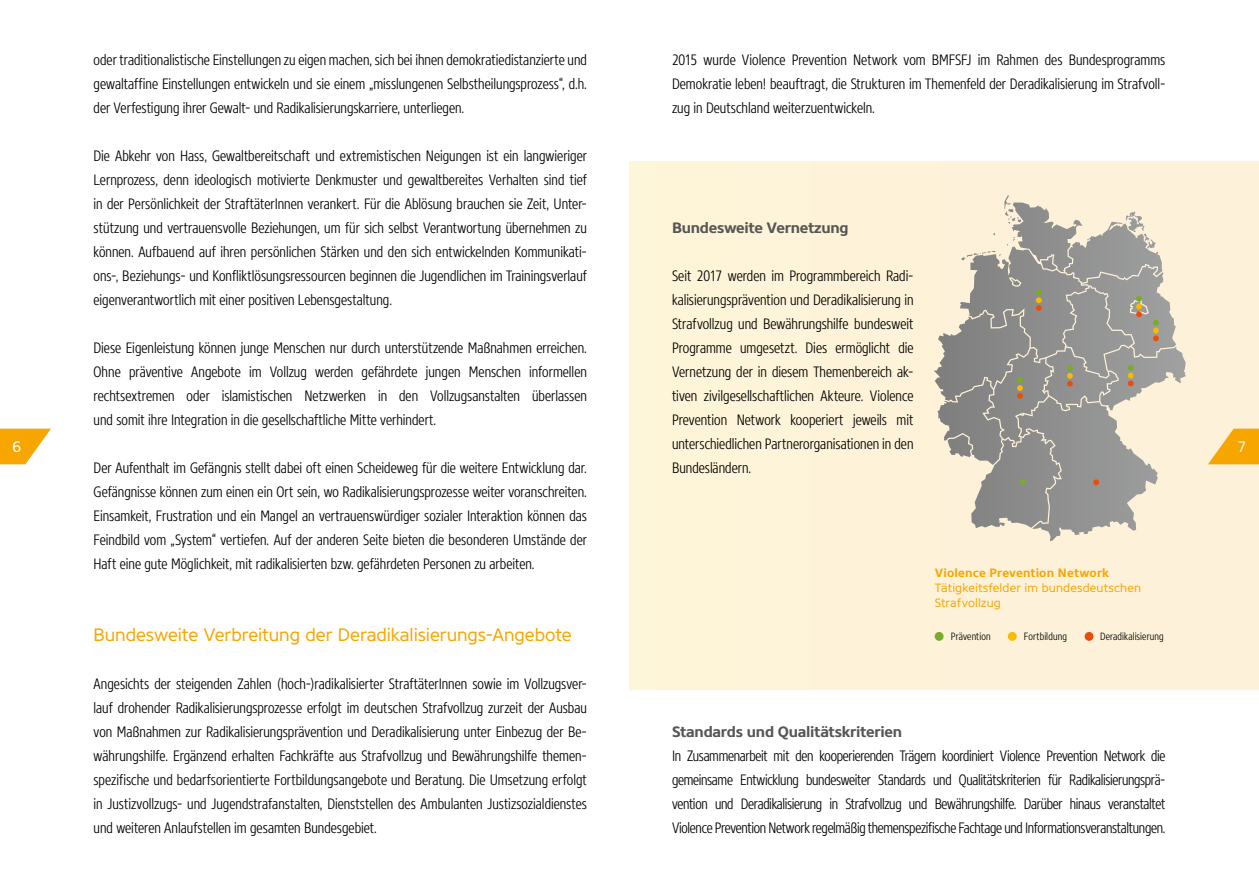
<style>
.page{position:relative;width:1259px;height:893px;background:#fff}
.page>*{position:absolute;margin:0;border:0;box-sizing:border-box;transform-origin:0 0}
.t1{font:18px "Core Sans N45";letter-spacing:-.005em;color:#f7a600}
.t2{font:300 15px/24px "Core Sans N37 Cn";color:#000;text-align:justify}
.t3{font:700 15px "Core Sans N65";letter-spacing:-.02em;color:#565656}
.t4{font:15px "Core Sans N45";color:#fff}
.t5{font:12px/15px "Core Sans N45";letter-spacing:.015em;color:#f7a600}
.t6{font:700 12px "Core Sans N65";letter-spacing:.015em;color:#f7a600}
.t7{font:300 10.5px "Core Sans N37 Cn";letter-spacing:.015em;color:#000}
</style>
<div class="page">
<svg style="left:0;top:429px;width:51px;height:35px"></svg>
<svg style="left:629px;top:161px;width:630px;height:528px"></svg>
<svg style="left:993px;top:195px;width:169px;height:88px"></svg>
<svg style="left:1020px;top:479px;width:5px;height:5px"></svg>
<svg style="left:1093px;top:479px;width:6px;height:6px"></svg>
<svg style="left:1127px;top:365px;width:6px;height:21px"></svg>
<svg style="left:1067px;top:365px;width:5px;height:22px"></svg>
<svg style="left:1017px;top:377px;width:6px;height:22px"></svg>
<svg style="left:1153px;top:320px;width:5px;height:21px"></svg>
<svg style="left:1136px;top:296px;width:6px;height:21px"></svg>
<svg style="left:1036px;top:290px;width:5px;height:21px"></svg>
<div style="left:934px;top:632px;width:9px;height:9px;background:#79ac29;border-radius:50%"></div>
<div style="left:1008px;top:632px;width:8px;height:9px;background:#fbba00;border-radius:50%"></div>
<div style="left:1084px;top:632px;width:9px;height:9px;background:#e94d0a;border-radius:50%"></div>
<p class="t2" style="left:94px;top:48px;width:495px">oder traditionalistische Einstellungen zu eigen machen, sich bei ihnen demokratiedistanzierte und gewaltaffine Einstellungen entwickeln und sie einem „misslungenen Selbstheilungsprozess“, d.h. der Verfestigung ihrer Gewalt- und Radikalisierungskarriere, unterliegen.</p>
<p class="t2" style="left:94px;top:144px;width:495px">Die Abkehr von Hass, Gewaltbereitschaft und extremistischen Neigungen ist ein langwieriger Lernprozess, denn ideologisch motivierte Denkmuster und gewaltbereites Verhalten sind tief in der Persönlichkeit der StraftäterInnen verankert. Für die Ablösung brauchen sie Zeit, Unter&shy;stützung und vertrauensvolle Beziehungen, um für sich selbst Verantwortung übernehmen zu können. Aufbauend auf ihren persönlichen Stärken und den sich entwickelnden Kommunikati&shy;ons-, Beziehungs- und Konfliktlösungsressourcen beginnen die Jugendlichen im Trainingsverlauf eigenverantwortlich mit einer positiven Lebensgestaltung.</p>
<p class="t2" style="left:94px;top:336px;width:495px">Diese Eigenleistung können junge Menschen nur durch unterstützende Maßnahmen erreichen.<br>Ohne präventive Angebote im Vollzug werden gefährdete jungen Menschen informellen rechtsextremen oder islamistischen Netzwerken in den Vollzugsanstalten überlassen und somit ihre Integration in die gesellschaftliche Mitte verhindert.</p>
<p class="t2" style="left:94px;top:456px;width:495px">Der Aufenthalt im Gefängnis stellt dabei oft einen Scheideweg für die weitere Entwicklung dar.<br>Gefängnisse können zum einen ein Ort sein, wo Radikalisierungsprozesse weiter voranschreiten.<br>Einsamkeit, Frustration und ein Mangel an vertrauenswürdiger sozialer Interaktion können das Feindbild vom „System“ vertiefen. Auf der anderen Seite bieten die besonderen Umstände der Haft eine gute Möglichkeit, mit radikalisierten bzw. gefährdeten Personen zu arbeiten.</p>
<p class="t2" style="left:672px;top:48px;width:495px">2015 wurde Violence Prevention Network vom BMFSFJ im Rahmen des Bundesprogramms Demokratie leben! beauftragt, die Strukturen im Themenfeld der Deradikalisierung im Strafvoll&shy;zug in Deutschland weiterzuentwickeln.</p>
<p class="t3" style="left:672px;top:218px;width:178px">Bundesweite Vernetzung</p>
<p class="t2" style="left:672px;top:264px;width:243px">Seit 2017 werden im Programmbereich Radi&shy;kalisierungsprävention und Deradikalisierung in Strafvollzug und Bewährungshilfe bundesweit Programme umgesetzt. Dies ermöglicht die Vernetzung der in diesem Themenbereich ak&shy;tiven zivilgesellschaftlichen Akteure. Violence Prevention Network kooperiert jeweils mit unterschiedlichen Partnerorganisationen in den Bundesländern.</p>
<p class="t4" style="left:13px;top:437px;width:10px">6</p>
<p class="t4" style="left:1237px;top:437px;width:10px">7</p>
<p class="t6" style="left:934px;top:565px;width:176px">Violence Prevention Network</p>
<p class="t5" style="left:934px;top:580px;width:208px">Tätigkeitsfelder im bundesdeutschen<br>Strafvollzug</p>
<p class="t7" style="left:951px;top:630px;width:41px">Prävention</p>
<p class="t7" style="left:1024px;top:630px;width:44px">Fortbildung</p>
<p class="t7" style="left:1100px;top:630px;width:65px">Deradikalisierung</p>
<p class="t1" style="left:94px;top:623px;width:480px">Bundesweite Verbreitung der Deradikalisierungs-Angebote</p>
<p class="t2" style="left:94px;top:672px;width:495px">Angesichts der steigenden Zahlen (hoch-)radikalisierter StraftäterInnen sowie im Vollzugsver&shy;lauf drohender Radikalisierungsprozesse erfolgt im deutschen Strafvollzug zurzeit der Ausbau von Maßnahmen zur Radikalisierungsprävention und Deradikalisierung unter Einbezug der Be&shy;währungshilfe. Ergänzend erhalten Fachkräfte aus Strafvollzug und Bewährungshilfe themen&shy;spezifische und bedarfsorientierte Fortbildungsangebote und Beratung. Die Umsetzung erfolgt in Justizvollzugs- und Jugendstrafanstalten, Dienststellen des Ambulanten Justizsozialdienstes und weiteren Anlaufstellen im gesamten Bundesgebiet.</p>
<p class="t3" style="left:672px;top:722px;width:231px">Standards und Qualitätskriterien</p>
<p class="t2" style="left:672px;top:744px;width:495px">In Zusammenarbeit mit den kooperierenden Trägern koordiniert Violence Prevention Network die gemeinsame Entwicklung bundesweiter Standards und Qualitätskriterien für Radikalisierungsprä&shy;vention und Deradikalisierung in Strafvollzug und Bewährungshilfe. Darüber hinaus veranstaltet Violence Prevention Network regelmäßig themenspezifische Fachtage und Informationsveranstaltungen.</p>
</div>
